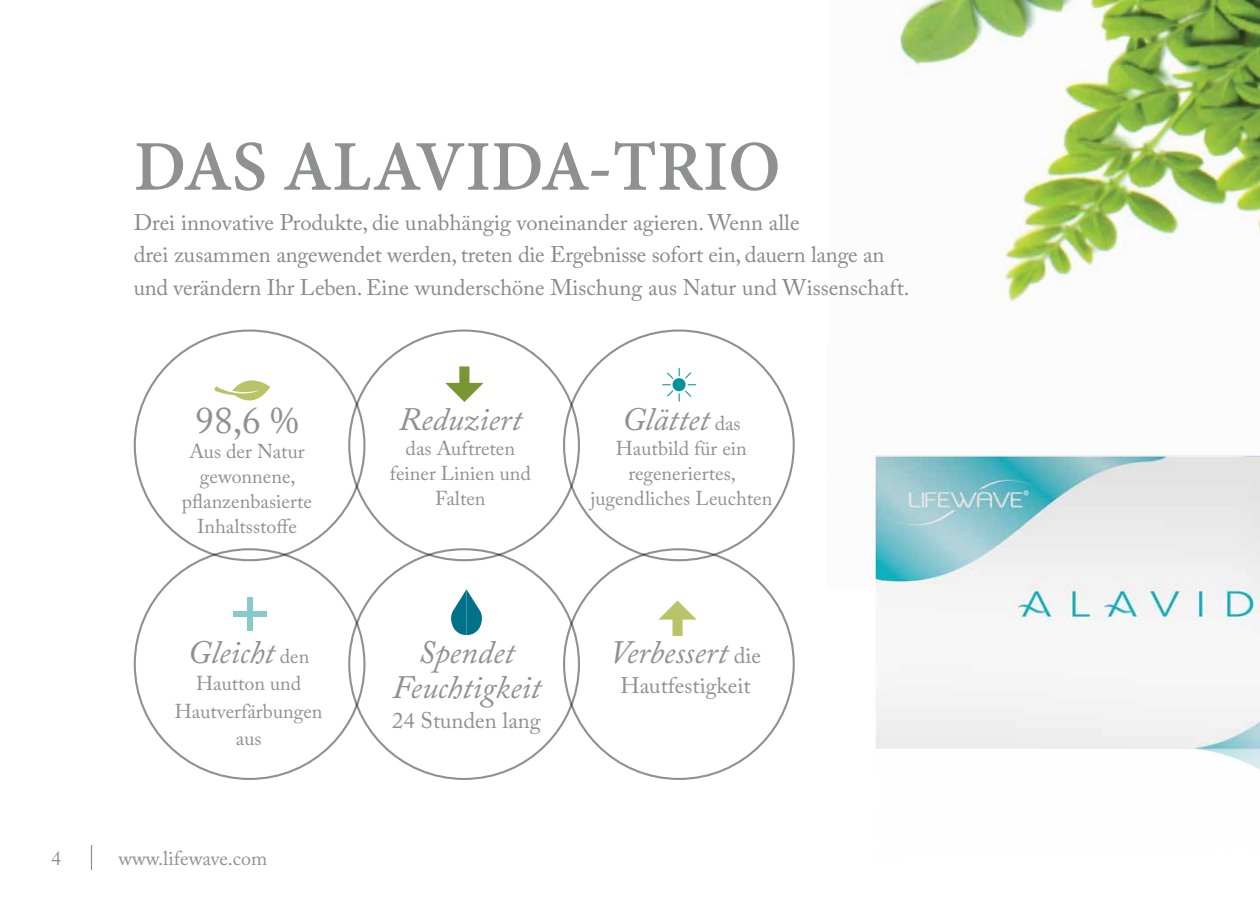
<style>
.page{position:relative;width:1260px;height:900px;background:#fff}
.page>*{position:absolute;margin:0;border:0;box-sizing:border-box;transform-origin:0 0}
.t1{font:700 77.5px "Adobe Devanagari";color:#8f9090}
.t2{font:37.5px "Adobe Caslon Pro";color:#8f9090}
.t3{font:italic 32.5px/35px "Adobe Caslon Pro";color:#8f9090;text-align:center}
.t4{font:22.5px/32.5px "Adobe Caslon Pro";color:#87898c}
.t5{font:22.5px "Adobe Caslon Pro";color:#8f9090}
.t6{font:20px/25px "Adobe Caslon Pro";color:#8f9090;text-align:center}
.s1{font-style:normal;font-size:20px}
.s2{font-style:normal;font-size:22.5px}
</style>
<div class="page">
<img style="left:899px;top:0;width:361px;height:55px">
<img style="left:874px;top:55px;width:386px;height:715px">
<div style="left:459px;top:366px;width:10px;height:24px;background:#789732;border:2px solid #789732"></div>
<svg style="left:445px;top:381px;width:39px;height:21px"></svg>
<svg style="left:451px;top:589px;width:31px;height:46px"></svg>
<svg style="left:214px;top:380px;width:56px;height:21px"></svg>
<svg style="left:91px;top:845px;width:1px;height:25px"></svg>
<div style="left:247px;top:598px;width:5px;height:33px;background:#87caca"></div>
<div style="left:233px;top:612px;width:33px;height:5px;background:#87caca"></div>
<div style="left:673px;top:613px;width:10px;height:23px;background:#b9c469;border:2px solid #b9c469"></div>
<svg style="left:658px;top:600px;width:39px;height:22px"></svg>
<svg style="left:662px;top:368px;width:34px;height:34px"></svg>
<h1 class="t1" style="left:134px;top:122px;width:649px">DAS ALAVIDA-TRIO</h1>
<p class="t4" style="left:134px;top:206px;width:777px">Drei innovative Produkte, die unabhängig voneinander agieren. Wenn alle<br>drei zusammen angewendet werden, treten die Ergebnisse sofort ein, dauern lange an und verändern Ihr Leben. Eine wunderschöne Mischung aus Natur und Wissenschaft.</p>
<h2 class="t2" style="left:195px;top:398px;width:105px">98,6 %</h2>
<p class="t6" style="left:182px;top:438px;width:132px">Aus der Natur gewonnene, pflanzenbasierte<br>Inhaltsstoffe</p>
<h3 class="t3" style="left:188px;top:634px;width:123px">Gleicht <span class="s1">den</span></h3>
<p class="t6" style="left:175px;top:670px;width:149px;line-height:27.5px">Hautton und<br>Hautverfärbungen aus</p>
<p class="t6" style="left:51px;top:846px;width:11px">4</p>
<p class="t6" style="left:119px;top:846px;width:150px">www.lifewave.com</p>
<h3 class="t3" style="left:399px;top:401px;width:125px">Reduziert</h3>
<p class="t6" style="left:390px;top:436px;width:143px">das Auftreten feiner Linien und<br>Falten</p>
<h3 class="t3" style="left:622px;top:401px;width:120px">Glättet <span class="s1">das</span></h3>
<p class="t6" style="left:590px;top:436px;width:183px">Hautbild für ein regeneriertes, jugendliches Leuchten</p>
<h3 class="t3" style="left:392px;top:634px;width:150px">Spendet<br>Feuchtigkeit</h3>
<p class="t5" style="left:392px;top:707px;width:150px">24 Stunden lang</p>
<h3 class="t3" style="left:610px;top:634px;width:152px">Verbessert <span class="s2">die</span></h3>
<p class="t5" style="left:621px;top:672px;width:132px">Hautfestigkeit</p>
</div>
